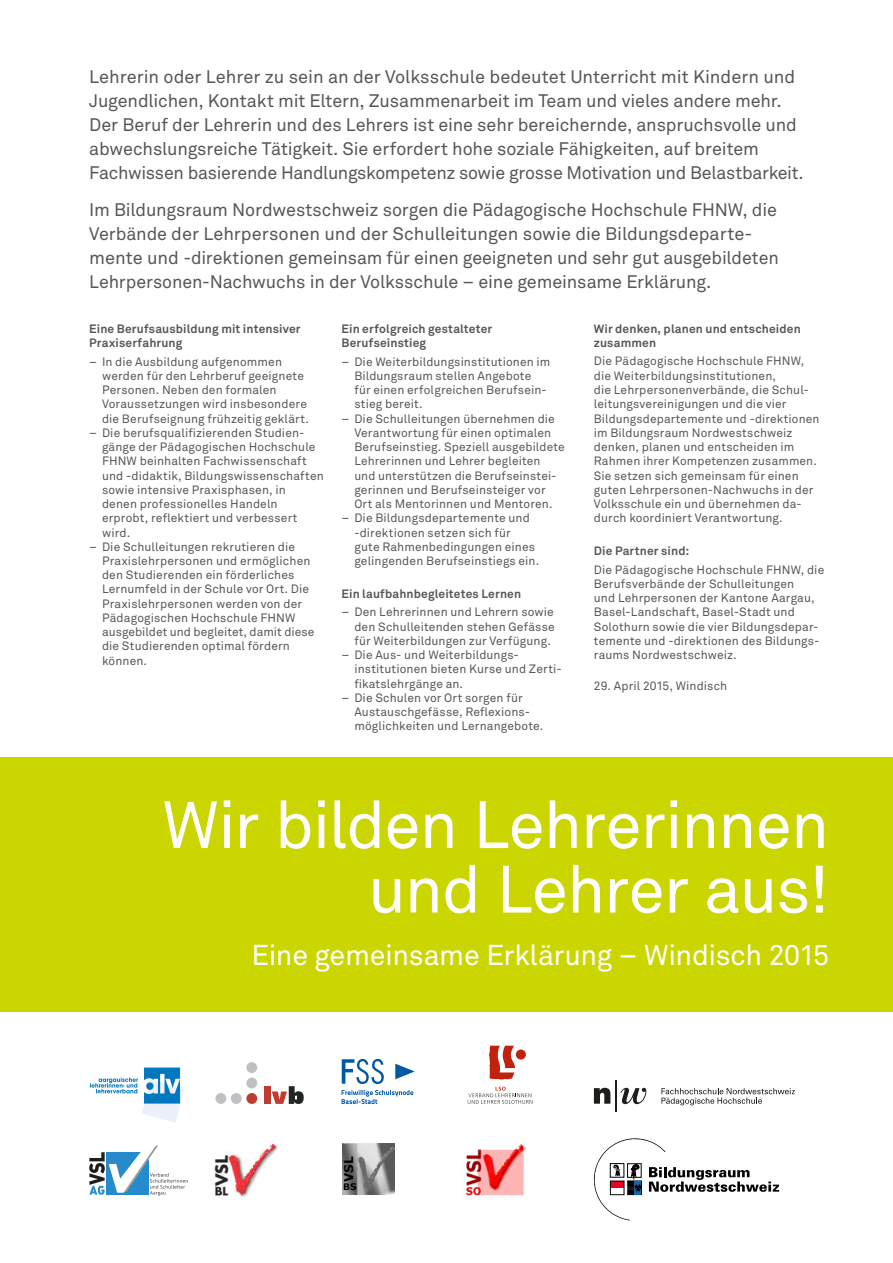
<style>
.page{position:relative;width:893px;height:1263px;background:#fff}
.page>*{position:absolute;margin:0;border:0;box-sizing:border-box;transform-origin:0 0}
.t1{font:66px/64.5px "Akkurat";letter-spacing:-.02em;color:#fff;text-align:right}
.t2{font:28.5px "Akkurat";letter-spacing:-.01em;color:#fff}
.t3{font:18px/24px "Akkurat";letter-spacing:-.005em;color:#575756}
.t4{font:700 12.15px "Verdana";color:#000}
.t5{font:12px/14.2px "Akkurat";letter-spacing:.01em;color:#575756}
.t6{font:700 12px/14.2px "Akkurat";letter-spacing:.015em;color:#575756}
.t7{font:700 9.15px "Verdana";color:#000}
</style>
<div class="page">
<div style="left:0;top:758px;width:893px;height:254px;background:#cbd500"></div>
<svg style="left:594px;top:1138px;width:185px;height:82px"></svg>
<div style="left:610px;top:1181px;width:14px;height:14px;border:1px solid #020204"></div>
<svg style="left:661px;top:1088px;width:134px;height:17px"></svg>
<hr style="left:616px;top:1080px;width:1px;height:31px;background:#1d1d1b">
<svg style="left:594px;top:1088px;width:16px;height:16px"></svg>
<svg style="left:620px;top:1088px;width:27px;height:16px"></svg>
<svg style="left:90px;top:1067px;width:94px;height:55px"></svg>
<svg style="left:342px;top:1090px;width:71px;height:14px"></svg>
<svg style="left:395px;top:1064px;width:20px;height:15px"></svg>
<svg style="left:342px;top:1059px;width:42px;height:25px"></svg>
<svg style="left:468px;top:1087px;width:64px;height:17px"></svg>
<svg style="left:489px;top:1046px;width:26px;height:34px"></svg>
<div style="left:516px;top:1049px;width:10px;height:10px;background:#c1220d;border-radius:50%"></div>
<svg style="left:89px;top:1145px;width:99px;height:50px"></svg>
<img style="left:466px;top:1144px;width:59px;height:52px">
<img style="left:214px;top:1143px;width:64px;height:54px">
<img style="left:357px;top:1143px;width:38px;height:52px">
<img style="left:342px;top:1143px;width:15px;height:52px">
<div style="left:215px;top:1093px;width:11px;height:11px;background:#bfc0c4;border-radius:50%"></div>
<div style="left:264px;top:1086px;width:6px;height:18px;background:#c03c33"></div>
<div style="left:231px;top:1093px;width:11px;height:11px;background:#bfc0c4;border-radius:50%"></div>
<div style="left:246px;top:1093px;width:11px;height:11px;background:#c03c33;border-radius:50%"></div>
<div style="left:246px;top:1077px;width:11px;height:11px;background:#bfc0c4;border-radius:50%"></div>
<div style="left:246px;top:1062px;width:11px;height:11px;background:#bfc0c4;border-radius:50%"></div>
<svg style="left:272px;top:1086px;width:32px;height:18px"></svg>
<p class="t3" style="left:89px;top:65px;width:716px">Lehrerin oder Lehrer zu sein an der Volksschule bedeutet Unterricht mit Kindern und Jugendlichen, Kontakt mit Eltern, Zusammenarbeit im Team und vieles andere mehr.<br>Der Beruf der Lehrerin und des Lehrers ist eine sehr bereichernde, anspruchsvolle und abwechslungsreiche Tätigkeit. Sie erfordert hohe soziale Fähigkeiten, auf breitem Fachwissen basierende Handlungskompetenz sowie grosse Motivation und Belastbarkeit.</p>
<p class="t3" style="left:89px;top:197px;width:691px">Im Bildungsraum Nordwestschweiz sorgen die Pädagogische Hochschule FHNW, die Verbände der Lehrpersonen und der Schulleitungen sowie die Bildungsdeparte&shy;mente und -direktionen gemeinsam für einen geeigneten und sehr gut ausgebildeten Lehrpersonen-Nachwuchs in der Volksschule – eine gemeinsame Erklärung.</p>
<p class="t6" style="left:89px;top:321px;width:213px">Eine Berufsausbildung mit intensiver<br>Praxiserfahrung</p>
<p class="t5" style="left:102px;top:354px;width:208px;text-indent:-13px">– In die Ausbildung aufgenommen werden für den Lehrberuf geeignete Personen. Neben den formalen Voraussetzungen wird insbesondere die Berufseignung frühzeitig geklärt.</p>
<p class="t5" style="left:102px;top:425px;width:223px;text-indent:-13px">– Die berufsqualifizierenden Studien&shy;gänge der Pädagogischen Hochschule<br>FHNW beinhalten Fachwissenschaft und -didaktik, Bildungswissenschaften sowie intensive Praxisphasen, in<br>denen professionelles Handeln erprobt, reflektiert und verbessert wird.</p>
<p class="t5" style="left:102px;top:539px;width:214px;text-indent:-13px">– Die Schulleitungen rekrutieren die Praxislehrpersonen und ermöglichen den Studierenden ein förderliches Lernumfeld in der Schule vor Ort. Die Praxislehrpersonen werden von der Pädagogischen Hochschule FHNW ausgebildet und begleitet, damit diese die Studierenden optimal fördern können.</p>
<p class="t6" style="left:342px;top:321px;width:152px">Ein erfolgreich gestalteter<br>Berufseinstieg</p>
<p class="t5" style="left:354px;top:354px;width:198px;text-indent:-13px">– Die Weiterbildungsinstitutionen im<br>Bildungsraum stellen Angebote für einen erfolgreichen Berufsein&shy;stieg bereit.</p>
<p class="t5" style="left:354px;top:411px;width:212px;text-indent:-13px">– Die Schulleitungen übernehmen die Verantwortung für einen optimalen Berufseinstieg. Speziell ausgebildete Lehrerinnen und Lehrer begleiten<br>und unterstützen die Berufseinstei&shy;gerinnen und Berufseinsteiger vor Ort als Mentorinnen und Mentoren.</p>
<p class="t5" style="left:354px;top:511px;width:186px;text-indent:-13px">– Die Bildungsdepartemente und -direktionen setzen sich für<br>gute Rahmenbedingungen eines gelingenden Berufseinstiegs ein.</p>
<p class="t6" style="left:342px;top:586px;width:181px">Ein laufbahnbegleitetes Lernen</p>
<p class="t5" style="left:354px;top:605px;width:202px;text-align:justify;text-indent:-13px">– Den Lehrerinnen und Lehrern sowie den Schulleitenden stehen Gefässe für Weiterbildungen zur Verfügung.</p>
<p class="t5" style="left:354px;top:647px;width:209px;text-indent:-13px">– Die Aus- und Weiterbildungs&shy;institutionen bieten Kurse und Zerti&shy;fikatslehrgänge an.</p>
<p class="t5" style="left:354px;top:690px;width:191px;text-indent:-13px">– Die Schulen vor Ort sorgen für<br>Austauschgefässe, Reflexions&shy;möglichkeiten und Lernangebote.</p>
<p class="t6" style="left:594px;top:321px;width:208px">Wir denken, planen und entscheiden zusammen</p>
<p class="t5" style="left:594px;top:354px;width:227px">Die Pädagogische Hochschule FHNW, die Weiterbildungsinstitutionen,<br>die Lehrpersonenverbände, die Schul&shy;leitungsvereinigungen und die vier Bildungsdepartemente und -direktionen im Bildungsraum Nordwestschweiz denken, planen und entscheiden im Rahmen ihrer Kompetenzen zusammen.<br>Sie setzen sich gemeinsam für einen guten Lehrpersonen-Nachwuchs in der Volksschule ein und übernehmen da&shy;durch koordiniert Verantwortung.</p>
<p class="t6" style="left:594px;top:543px;width:97px">Die Partner sind:</p>
<p class="t5" style="left:594px;top:562px;width:232px">Die Pädagogische Hochschule FHNW, die Berufsverbände der Schulleitungen<br>und Lehrpersonen der Kantone Aargau, Basel-Landschaft, Basel-Stadt und Solothurn sowie die vier Bildungsdepar&shy;temente und -direktionen des Bildungs&shy;raums Nordwestschweiz.</p>
<p class="t5" style="left:594px;top:678px;width:135px">29. April 2015, Windisch</p>
<h1 class="t1" style="left:162px;top:791px;width:668px">Wir bilden Lehrerinnen und Lehrer aus!</h1>
<h2 class="t2" style="left:251px;top:937px;width:579px">Eine gemeinsame Erklärung – Windisch 2015</h2>
<p class="t4" style="left:341px;top:1182px;width:27px;rotate:-90deg">VSL</p>
<p class="t7" style="left:343px;top:1181px;width:15px">BS</p>
</div>
